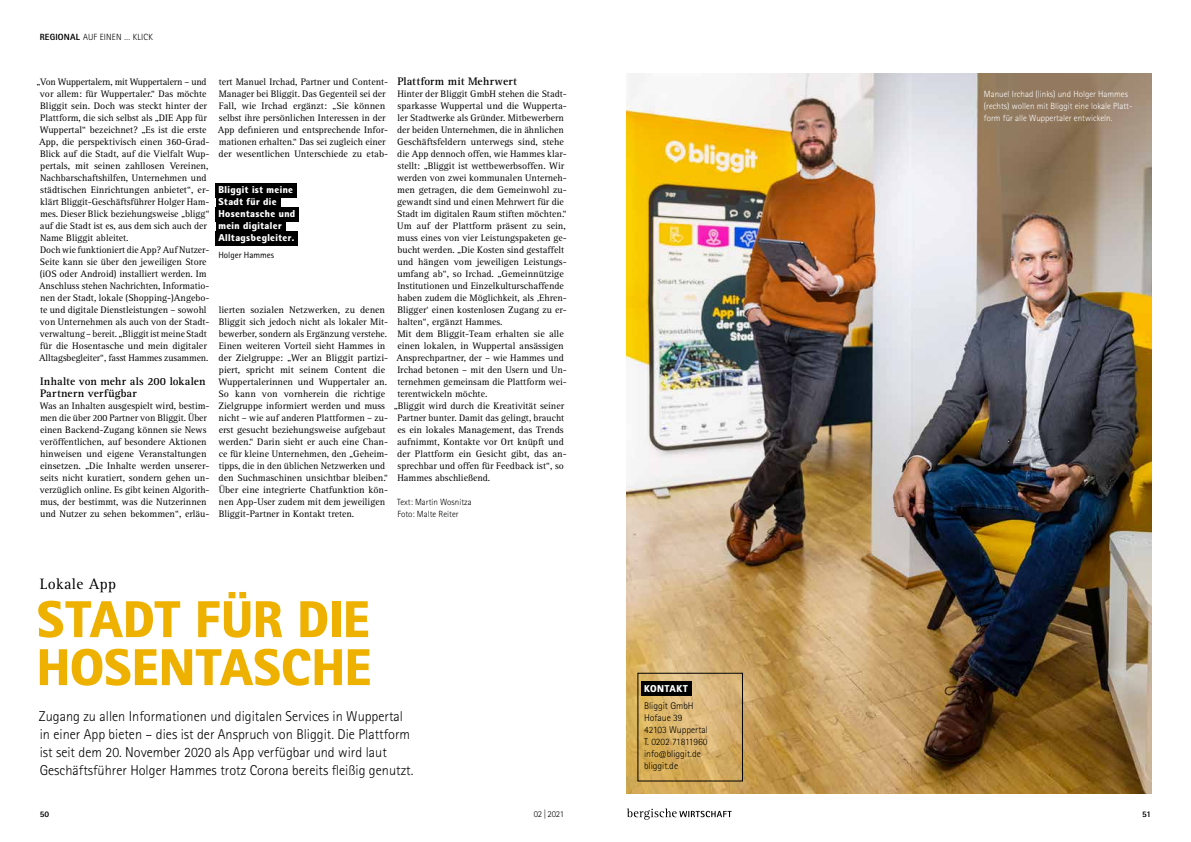
<style>
.page{position:relative;width:1191px;height:842px;background:#fff}
.page>*{position:absolute;margin:0;border:0;box-sizing:border-box;transform-origin:0 0}
.t1{font:900 52px/48px "Rotis II Sans Std";color:#eeb100}
.t2{font:15.5px "Rotis Serif Std";letter-spacing:.02em;color:#000}
.t3{font:300 14.2px/18px "Rotis Sans Serif Std";color:#000}
.t4{font:700 11.2px/12px "Rotis Serif Std";letter-spacing:.02em;color:#000}
.t5{font:900 10px/12px "Rotis II Sans Std";letter-spacing:.04em;color:#fff}
.t6{font:9.8px/12px "Rotis Serif Std";color:#000}
.t7{font:300 9.8px/12px "Rotis Sans Serif Std";color:#000}
.t8{font:300 9px/12px "Rotis Sans Serif Std";color:#fff}
.t9{font:300 9px/12px "Rotis Sans Serif Std";color:#000}
.t10{font:300 9px "Rotis Sans Serif Std";letter-spacing:.02em;color:#000}
.t11{font:9px "Rotis Sans Serif Std";color:#000}
.t12{font:800 8.5px "Rotis Sans Serif Std";color:#000}
.s1{font-weight:800}
</style>
<div class="page">
<div style="left:216px;top:183px;width:81px;height:14px;background:#000"></div>
<div style="left:216px;top:195px;width:64px;height:14px;background:#000"></div>
<div style="left:216px;top:207px;width:83px;height:14px;background:#000"></div>
<div style="left:216px;top:219px;width:69px;height:14px;background:#000"></div>
<div style="left:216px;top:231px;width:82px;height:14px;background:#000"></div>
<img style="left:626px;top:73px;width:525px;height:720px">
<div style="left:641px;top:681px;width:51px;height:14px;background:#000"></div>
<svg style="left:627px;top:808px;width:104px;height:12px"></svg>
<p class="t10" style="left:40px;top:31px;width:115px"><span class="s1">REGIONAL</span> AUF EINEN … KLICK</p>
<p class="t6" style="left:36px;top:76px;width:175px">„Von Wuppertalern, mit Wuppertalern – und vor allem: für Wuppertaler.“ Das möchte Bliggit sein. Doch was steckt hinter der Plattform, die sich selbst als „DIE App für Wuppertal“ bezeichnet? „Es ist die erste App, die perspektivisch einen 360-Grad-Blick auf die Stadt, auf die Vielfalt Wup&shy;pertals, mit seinen zahllosen Vereinen, Nachbarschaftshilfen, Unternehmen und städtischen Einrichtungen anbietet“, er&shy;klärt Bliggit-Geschäftsführer Holger Ham&shy;mes. Dieser Blick beziehungsweise „bligg“ auf die Stadt ist es, aus dem sich auch der Name Bliggit ableitet.<br>Doch wie funktioniert die App? Auf Nutzer-Seite kann sie über den jeweiligen Store (iOS oder Android) installiert werden. Im Anschluss stehen Nachrichten, Informatio&shy;nen der Stadt, lokale (Shopping-)Angebo&shy;te und digitale Dienstleistungen – sowohl von Unternehmen als auch von der Stadt&shy;verwaltung – bereit. „Bliggit ist meine Stadt für die Hosentasche und mein digitaler Alltagsbegleiter“, fasst Hammes zusammen.</p>
<p class="t4" style="left:40px;top:375px;width:167px">Inhalte von mehr als 200 lokalen<br>Partnern verfügbar</p>
<p class="t6" style="left:40px;top:400px;width:171px">Was an Inhalten ausgespielt wird, bestim&shy;men die über 200 Partner von Bliggit. Über einen Backend-Zugang können sie News veröffentlichen, auf besondere Aktionen hinweisen und eigene Veranstaltungen einsetzen. „Die Inhalte werden unserer&shy;seits nicht kuratiert, sondern gehen un&shy;verzüglich online. Es gibt keinen Algorith&shy;mus, der bestimmt, was die Nutzerinnen und Nutzer zu sehen bekommen“, erläu-</p>
<p class="t4" style="left:397px;top:75px;width:121px">Plattform mit Mehrwert</p>
<p class="t6" style="left:397px;top:88px;width:171px">Hinter der Bliggit GmbH stehen die Stadt-</p>
<p class="t6" style="left:397px;top:100px;width:171px">sparkasse Wuppertal und die Wupperta-</p>
<p class="t6" style="left:397px;top:112px;width:168px">ler Stadtwerke als Gründer. Mitbewerbern</p>
<p class="t6" style="left:397px;top:124px;width:168px">der beiden Unternehmen, die in ähnlichen</p>
<p class="t6" style="left:397px;top:136px;width:168px">Geschäftsfeldern unterwegs sind, stehe</p>
<p class="t6" style="left:397px;top:148px;width:171px">die App dennoch offen, wie Hammes klar-</p>
<p class="t6" style="left:397px;top:160px;width:168px">stellt: „Bliggit ist wettbewerbsoffen. Wir</p>
<p class="t6" style="left:397px;top:172px;width:171px">werden von zwei kommunalen Unterneh-</p>
<p class="t6" style="left:397px;top:184px;width:171px">men getragen, die dem Gemeinwohl zu-</p>
<p class="t6" style="left:397px;top:196px;width:168px">gewandt sind und einen Mehrwert für die</p>
<p class="t6" style="left:397px;top:208px;width:171px">Stadt im digitalen Raum stiften möchten.“</p>
<p class="t6" style="left:397px;top:220px;width:170px">Um auf der Plattform präsent zu sein,</p>
<p class="t6" style="left:397px;top:232px;width:171px">muss eines von vier Leistungspaketen ge-</p>
<p class="t6" style="left:397px;top:244px;width:168px">bucht werden. „Die Kosten sind gestaffelt</p>
<p class="t6" style="left:397px;top:256px;width:171px">und hängen vom jeweiligen Leistungs-</p>
<p class="t6" style="left:397px;top:268px;width:168px">umfang ab“, so Irchad. „Gemeinnützige</p>
<p class="t6" style="left:397px;top:280px;width:168px">Institutionen und Einzelkulturschaffende</p>
<p class="t6" style="left:397px;top:292px;width:171px">haben zudem die Möglichkeit, als ‚Ehren-</p>
<p class="t6" style="left:397px;top:304px;width:171px">Bligger‘ einen kostenlosen Zugang zu er-</p>
<p class="t6" style="left:397px;top:316px;width:107px">halten“, ergänzt Hammes.</p>
<p class="t6" style="left:397px;top:328px;width:168px">Mit dem Bliggit-Team erhalten sie alle</p>
<p class="t6" style="left:397px;top:340px;width:168px">einen lokalen, in Wuppertal ansässigen</p>
<p class="t6" style="left:396px;top:352px;width:169px">Ansprechpartner, der – wie Hammes und</p>
<p class="t6" style="left:397px;top:364px;width:171px">Irchad betonen – mit den Usern und Un-</p>
<p class="t6" style="left:397px;top:376px;width:171px">ternehmen gemeinsam die Plattform wei-</p>
<p class="t6" style="left:397px;top:388px;width:92px">terentwickeln möchte.</p>
<p class="t6" style="left:394px;top:400px;width:172px">„Bliggit wird durch die Kreativität seiner</p>
<p class="t6" style="left:397px;top:412px;width:168px">Partner bunter. Damit das gelingt, braucht</p>
<p class="t6" style="left:397px;top:424px;width:168px">es ein lokales Management, das Trends</p>
<p class="t6" style="left:397px;top:436px;width:168px">aufnimmt, Kontakte vor Ort knüpft und</p>
<p class="t6" style="left:397px;top:448px;width:171px">der Plattform ein Gesicht gibt, das an-</p>
<p class="t6" style="left:397px;top:460px;width:168px">sprechbar und offen für Feedback ist“, so</p>
<p class="t6" style="left:397px;top:472px;width:94px">Hammes abschließend.</p>
<p class="t9" style="left:397px;top:496px;width:76px">Text: Martin Wosnitza<br>Foto: Malte Reiter</p>
<p class="t6" style="left:218px;top:76px;width:172px">tert Manuel Irchad, Partner und Content-Manager bei Bliggit. Das Gegenteil sei der Fall, wie Irchad ergänzt: „Sie können selbst ihre persönlichen Interessen in der App definieren und entsprechende Infor&shy;mationen erhalten.“ Das sei zugleich einer der wesentlichen Unterschiede zu etab-</p>
<p class="t5" style="left:218px;top:184px;width:78px">Bliggit ist meine<br>Stadt für die<br>Hosentasche und mein digitaler<br>Alltagsbegleiter.</p>
<p class="t11" style="left:218px;top:249px;width:57px">Holger Hammes</p>
<p class="t6" style="left:218px;top:304px;width:171px">lierten sozialen Netzwerken, zu denen Bliggit sich jedoch nicht als lokaler Mit&shy;bewerber, sondern als Ergänzung verstehe.<br>Einen weiteren Vorteil sieht Hammes in der Zielgruppe: „Wer an Bliggit partizi&shy;piert, spricht mit seinem Content die Wuppertalerinnen und Wuppertaler an.<br>So kann von vornherein die richtige Zielgruppe informiert werden und muss nicht – wie auf anderen Plattformen – zu&shy;erst gesucht beziehungsweise aufgebaut werden.“ Darin sieht er auch eine Chan&shy;ce für kleine Unternehmen, den „Geheim&shy;tipps, die in den üblichen Netzwerken und den Suchmaschinen unsichtbar bleiben.“ Über eine integrierte Chatfunktion kön&shy;nen App-User zudem mit dem jeweiligen Bliggit-Partner in Kontakt treten.</p>
<h2 class="t2" style="left:40px;top:575px;width:78px">Lokale App</h2>
<h1 class="t1" style="left:37px;top:596px;width:336px">STADT FÜR DIE<br>HOSENTASCHE</h1>
<p class="t3" style="left:39px;top:707px;width:376px">Zugang zu allen Informationen und digitalen Services in Wuppertal in einer App bieten – dies ist der Anspruch von Bliggit. Die Plattform ist seit dem 20. November 2020 als App verfügbar und wird laut Geschäftsführer Holger Hammes trotz Corona bereits fleißig genutzt.</p>
<p class="t5" style="left:644px;top:683px;width:45px">KONTAKT</p>
<p class="t7" style="left:644px;top:700px;width:65px">Bliggit GmbH<br>Hofaue 39<br>42103 Wuppertal<br>T. 0202 71811960 info@bliggit.de bliggit.de</p>
<p class="t8" style="left:984px;top:88px;width:150px">Manuel Irchad (links) und Holger Hammes (rechts) wollen mit Bliggit eine lokale Platt&shy;form für alle Wuppertaler entwickeln.</p>
<p class="t12" style="left:40px;top:809px;width:11px">50</p>
<p class="t9" style="left:534px;top:808px;width:32px">02 | 2021</p>
<p class="t12" style="left:1142px;top:809px;width:11px">51</p>
</div>
